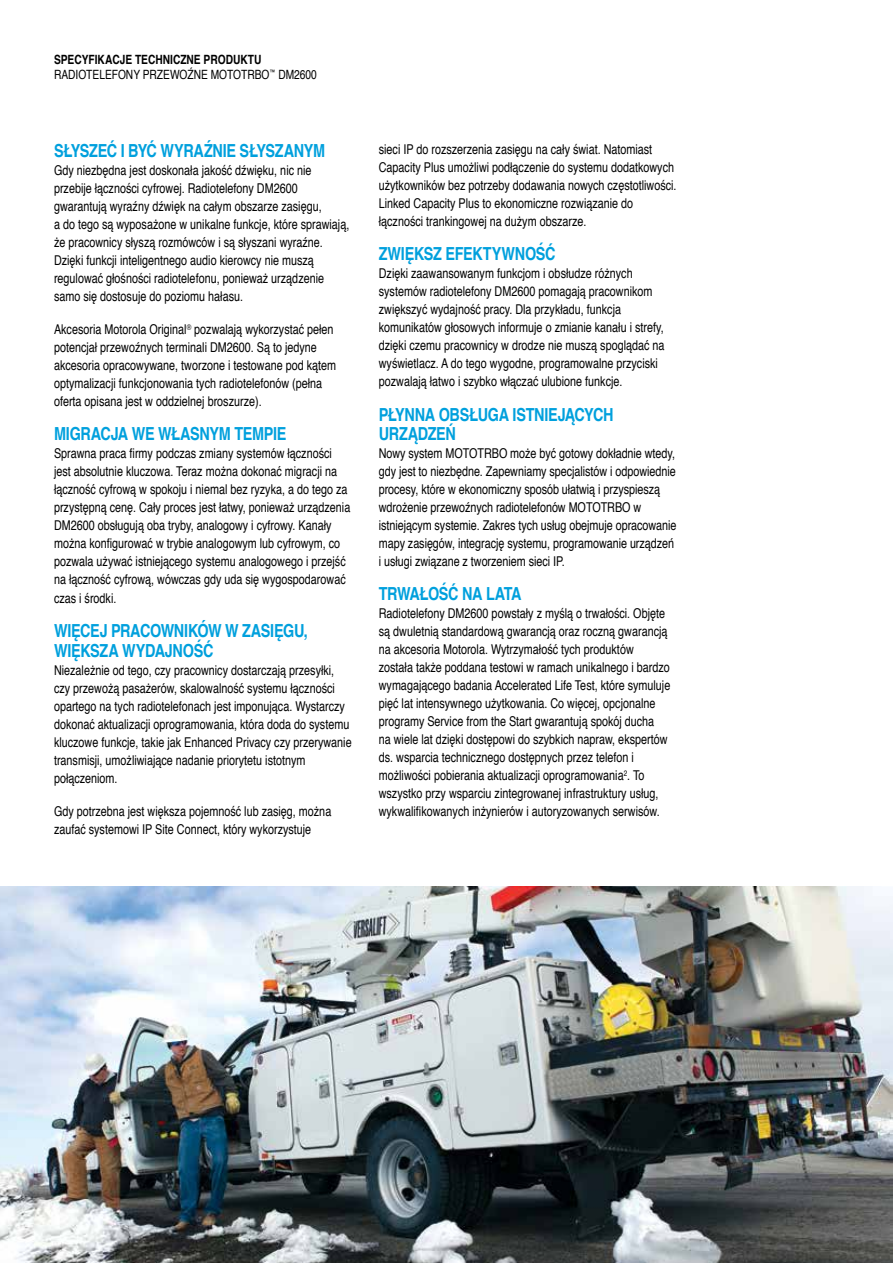
<style>
.page{position:relative;width:893px;height:1263px;background:#fff}
.page>*{position:absolute;margin:0;border:0;box-sizing:border-box;transform-origin:0 0}
.t1{font:700 18px/19.5px "Helvetica";letter-spacing:-.02em;color:#00a0dd;scale:.8 1}
.t2{font:13.5px/18px "Helvetica";color:#000;scale:.8 1}
.t3{font:12.75px/15.3px "Helvetica";color:#000;scale:.8 1}
.s1{font-weight:700}
</style>
<div class="page">
<img style="left:0;top:886px;width:893px;height:377px">
<p class="t3" style="left:54px;top:52px;width:330px"><span class="s1">SPECYFIKACJE TECHNICZNE PRODUKTU<br></span>RADIOTELEFONY PRZEWOŹNE MOTOTRBO<sup>™</sup> DM2600</p>
<h1 class="t1" style="left:54px;top:141px;width:341px">SŁYSZEĆ I BYĆ WYRAŹNIE SŁYSZANYM</h1>
<p class="t2" style="left:54px;top:162px;width:371px">Gdy niezbędna jest doskonała jakość dźwięku, nic nie przebije łączności cyfrowej. Radiotelefony DM2600 gwarantują wyraźny dźwięk na całym obszarze zasięgu,<br>a do tego są wyposażone w unikalne funkcje, które sprawiają, że pracownicy słyszą rozmówców i są słyszani wyraźne.<br>Dzięki funkcji inteligentnego audio kierowcy nie muszą regulować głośności radiotelefonu, ponieważ urządzenie samo się dostosuje do poziomu hałasu.</p>
<p class="t2" style="left:54px;top:321px;width:354px">Akcesoria Motorola Original<sup>®</sup> pozwalają wykorzystać pełen potencjał przewoźnych terminali DM2600. Są to jedyne akcesoria opracowywane, tworzone i testowane pod kątem optymalizacji funkcjonowania tych radiotelefonów (pełna oferta opisana jest w oddzielnej broszurze).</p>
<h1 class="t1" style="left:54px;top:424px;width:292px">MIGRACJA WE WŁASNYM TEMPIE</h1>
<p class="t2" style="left:54px;top:445px;width:372px">Sprawna praca firmy podczas zmiany systemów łączności jest absolutnie kluczowa. Teraz można dokonać migracji na łączność cyfrową w spokoju i niemal bez ryzyka, a do tego za przystępną cenę. Cały proces jest łatwy, ponieważ urządzenia DM2600 obsługują oba tryby, analogowy i cyfrowy. Kanały można konfigurować w trybie analogowym lub cyfrowym, co pozwala używać istniejącego systemu analogowego i przejść na łączność cyfrową, wówczas gdy uda się wygospodarować czas i środki.</p>
<h1 class="t1" style="left:54px;top:621px;width:319px">WIĘCEJ PRACOWNIKÓW W ZASIĘGU,<br>WIĘKSZA WYDAJNOŚĆ</h1>
<p class="t2" style="left:54px;top:661px;width:374px">Niezależnie od tego, czy pracownicy dostarczają przesyłki, czy przewożą pasażerów, skalowalność systemu łączności opartego na tych radiotelefonach jest imponująca. Wystarczy dokonać aktualizacji oprogramowania, która doda do systemu kluczowe funkcje, takie jak Enhanced Privacy czy przerywanie transmisji, umożliwiające nadanie priorytetu istotnym połączeniom.</p>
<p class="t2" style="left:54px;top:802px;width:348px">Gdy potrzebna jest większa pojemność lub zasięg, można zaufać systemowi IP Site Connect, który wykorzystuje</p>
<p class="t2" style="left:379px;top:140px;width:374px">sieci IP do rozszerzenia zasięgu na cały świat. Natomiast Capacity Plus umożliwi podłączenie do systemu dodatkowych użytkowników bez potrzeby dodawania nowych częstotliwości.<br>Linked Capacity Plus to ekonomiczne rozwiązanie do łączności trankingowej na dużym obszarze.</p>
<h1 class="t1" style="left:379px;top:244px;width:223px">ZWIĘKSZ EFEKTYWNOŚĆ</h1>
<p class="t2" style="left:379px;top:265px;width:359px">Dzięki zaawansowanym funkcjom i obsłudze różnych systemów radiotelefony DM2600 pomagają pracownikom zwiększyć wydajność pracy. Dla przykładu, funkcja komunikatów głosowych informuje o zmianie kanału i strefy, dzięki czemu pracownicy w drodze nie muszą spoglądać na wyświetlacz. A do tego wygodne, programowalne przyciski pozwalają łatwo i szybko włączać ulubione funkcje.</p>
<h1 class="t1" style="left:379px;top:405px;width:295px">PŁYNNA OBSŁUGA ISTNIEJĄCYCH<br>URZĄDZEŃ</h1>
<p class="t2" style="left:379px;top:445px;width:374px">Nowy system MOTOTRBO może być gotowy dokładnie wtedy, gdy jest to niezbędne. Zapewniamy specjalistów i odpowiednie procesy, które w ekonomiczny sposób ułatwią i przyspieszą wdrożenie przewoźnych radiotelefonów MOTOTRBO w istniejącym systemie. Zakres tych usług obejmuje opracowanie mapy zasięgów, integrację systemu, programowanie urządzeń i usługi związane z tworzeniem sieci IP.</p>
<h1 class="t1" style="left:379px;top:584px;width:180px">TRWAŁOŚĆ NA LATA</h1>
<p class="t2" style="left:379px;top:605px;width:366px">Radiotelefony DM2600 powstały z myślą o trwałości. Objęte są dwuletnią standardową gwarancją oraz roczną gwarancją na akcesoria Motorola. Wytrzymałość tych produktów została także poddana testowi w ramach unikalnego i bardzo wymagającego badania Accelerated Life Test, które symuluje pięć lat intensywnego użytkowania. Co więcej, opcjonalne programy Service from the Start gwarantują spokój ducha<br>na wiele lat dzięki dostępowi do szybkich napraw, ekspertów ds. wsparcia technicznego dostępnych przez telefon i możliwości pobierania aktualizacji oprogramowania<sup>2</sup>. To wszystko przy wsparciu zintegrowanej infrastruktury usług, wykwalifikowanych inżynierów i autoryzowanych serwisów.</p>
</div>
